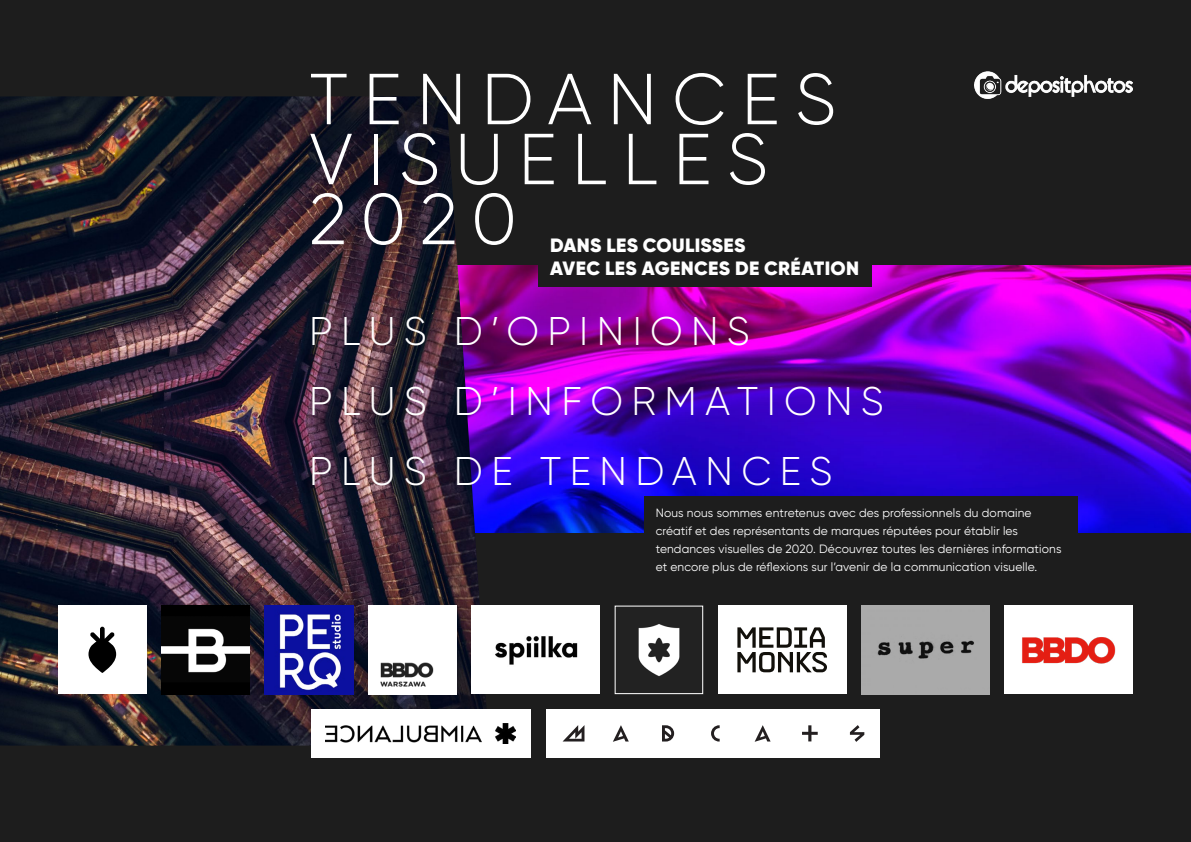
<style>
.page{position:relative;width:1191px;height:842px;background:#1d1d1d}
.page>*{position:absolute;margin:0;border:0;box-sizing:border-box;transform-origin:0 0}
.t1{font:300 72px/60px "Gilroy";letter-spacing:.21em;color:#fff}
.t2{font:300 40px/70px "Gilroy";letter-spacing:.21em;color:#fff}
.t3{font:900 19.3px/23px "Gilroy";letter-spacing:.02em;color:#fff}
.t4{font:12px/18px "Gilroy";letter-spacing:.01em;color:#fff}
</style>
<div class="page">
<img style="left:489px;top:265px;width:702px;height:268px">
<img style="left:0;top:96px;width:489px;height:649px">
<div style="left:644px;top:496px;width:433px;height:86px;background:#1d1d1d"></div>
<div style="left:538px;top:225px;width:334px;height:61px;background:#1d1d1d"></div>
<img style="left:161px;top:606px;width:89px;height:88px">
<div style="left:58px;top:606px;width:89px;height:88px;background:#fff"></div>
<svg style="left:88px;top:627px;width:28px;height:46px"></svg>
<div style="left:718px;top:606px;width:128px;height:88px;background:#fff"></div>
<svg style="left:737px;top:627px;width:90px;height:45px"></svg>
<img style="left:861px;top:606px;width:128px;height:88px">
<img style="left:638px;top:624px;width:42px;height:53px">
<div style="left:614px;top:606px;width:89px;height:88px;border:1px solid #fff"></div>
<img style="left:368px;top:606px;width:88px;height:88px">
<img style="left:265px;top:606px;width:88px;height:88px">
<div style="left:311px;top:709px;width:219px;height:49px;background:#fff"></div>
<img style="left:326px;top:723px;width:190px;height:21px">
<div style="left:1004px;top:606px;width:128px;height:88px;background:#fff"></div>
<img style="left:1022px;top:637px;width:94px;height:27px">
<div style="left:471px;top:606px;width:129px;height:88px;background:#fff"></div>
<img style="left:495px;top:636px;width:83px;height:29px">
<div style="left:547px;top:709px;width:333px;height:49px;background:#fff"></div>
<svg style="left:802px;top:725px;width:15px;height:16px"></svg>
<svg style="left:850px;top:725px;width:14px;height:17px"></svg>
<svg style="left:711px;top:725px;width:8px;height:16px"></svg>
<svg style="left:563px;top:725px;width:21px;height:16px"></svg>
<svg style="left:613px;top:725px;width:16px;height:17px"></svg>
<svg style="left:754px;top:725px;width:16px;height:17px"></svg>
<svg style="left:662px;top:725px;width:12px;height:16px"></svg>
<img style="left:974px;top:71px;width:158px;height:27px">
<h1 class="t1" style="left:309px;top:68px;width:529px">TENDANCES<br>VISUELLES<br>2020</h1>
<h3 class="t3" style="left:550px;top:234px;width:311px">DANS LES COULISSES<br>AVEC LES AGENCES DE CRÉATION</h3>
<h2 class="t2" style="left:309px;top:295px;width:576px">PLUS D’OPINIONS<br>PLUS D’INFORMATIONS<br>PLUS DE TENDANCES</h2>
<p class="t4" style="left:656px;top:504px;width:407px">Nous nous sommes entretenus avec des professionnels du domaine créatif et des représentants de marques réputées pour établir les tendances visuelles de 2020. Découvrez toutes les dernières informations et encore plus de réflexions sur l’avenir de la communication visuelle.</p>
</div>
